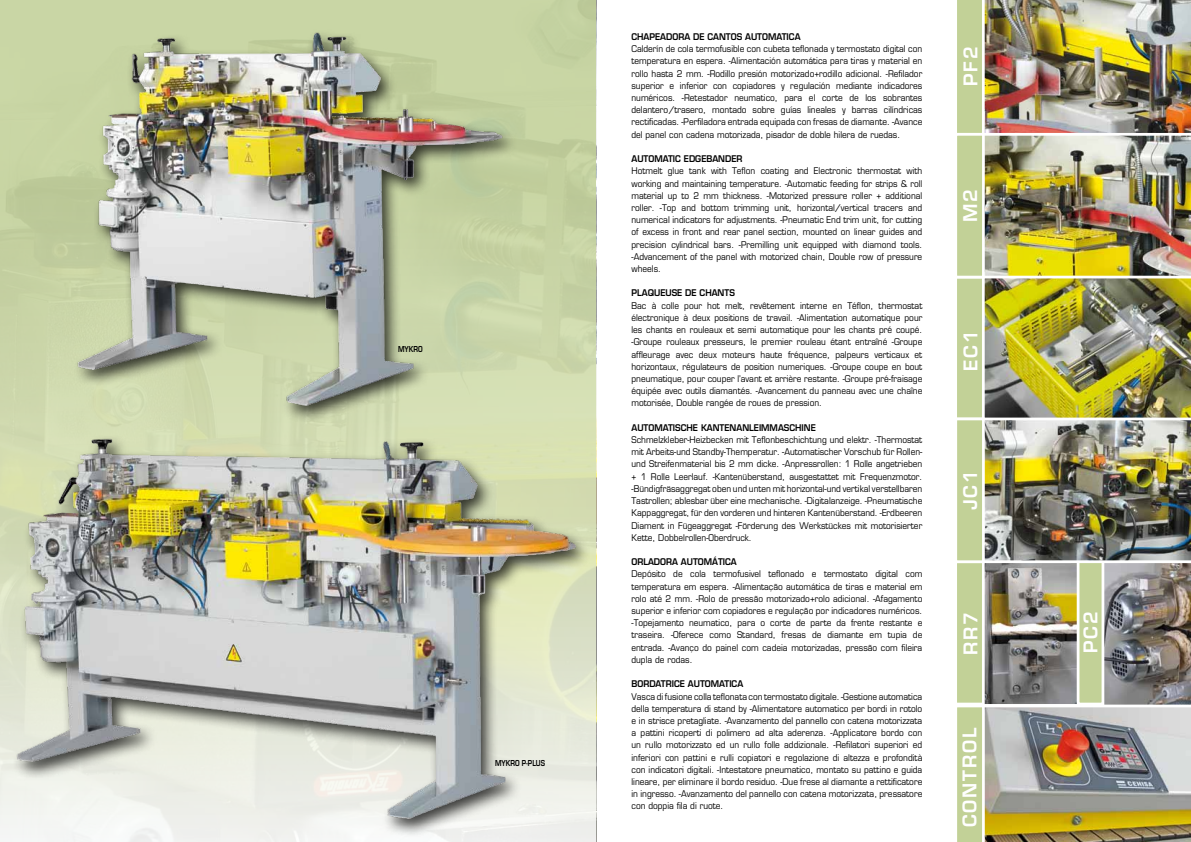
<style>
.page{position:relative;width:1191px;height:842px;background:#fff}
.page>*{position:absolute;margin:0;border:0;box-sizing:border-box;transform-origin:0 0}
.t1{font:600 18.4px "Eurostile LT Std";letter-spacing:.1em;color:#fff}
.t2{font:9px/12.2px "Eurostile";color:#000;text-align:justify;scale:.92 1}
.t3{font:600 9px "Eurostile";color:#000;scale:.92 1}
.t4{font:600 8px "Eurostile LT Std";color:#000;scale:.8 1}
</style>
<div class="page">
<img style="left:957px;top:0;width:234px;height:842px">
<svg style="left:0;top:0;width:595px;height:842px;background:#cbd6aa"></svg>
<div style="left:9px;top:434px;width:581px;height:403px;background:#000;opacity:.75"></div>
<img style="left:10px;top:426px;width:575px;height:400px">
<div style="left:71px;top:26px;width:446px;height:396px;background:#000;opacity:.75"></div>
<img style="left:68px;top:22px;width:441px;height:393px">
<p class="t4" style="left:398px;top:344px;width:32px">MYKRO</p>
<p class="t4" style="left:495px;top:757px;width:64px">MYKRO P-PLUS</p>
<p class="t3" style="left:631px;top:31px;width:185px">CHAPEADORA DE CANTOS AUTOMATICA</p>
<p class="t2" style="left:631px;top:43px;width:318px">Calderín de cola termofusible con cubeta teflonada y termostato digital con temperatura en espera. -Alimentación automática para tiras y material en rollo hasta 2 mm. -Rodillo presión motorizado+rodillo adicional. -Refilador superior e inferior con copiadores y regulación mediante indicadores numéricos. -Retestador neumatico, para el corte de los sobrantes delantero/trasero, montado sobre guías lineales y barras cilíndricas rectificadas. -Perfiladora entrada equipada con fresas de diamante. -Avance del panel con cadena motorizada, pisador de doble hilera de ruedas.</p>
<p class="t3" style="left:631px;top:153px;width:122px">AUTOMATIC EDGEBANDER</p>
<p class="t2" style="left:631px;top:165px;width:318px">Hotmelt glue tank with Teflon coating and Electronic thermostat with working and maintaining temperature. -Automatic feeding for strips &amp; roll material up to 2 mm thickness. -Motorized pressure roller + additional roller. -Top and bottom trimming unit, horizontal/vertical tracers and numerical indicators for adjustments. -Pneumatic End trim unit, for cutting of excess in front and rear panel section, mounted on linear guides and precision cylindrical bars. -Premilling unit equipped with diamond tools. -Advancement of the panel with motorized chain, Double row of pressure wheels.</p>
<p class="t3" style="left:631px;top:287px;width:114px">PLAQUEUSE DE CHANTS</p>
<p class="t2" style="left:631px;top:299px;width:318px">Bac à colle pour hot melt, revêtement interne en Téflon, thermostat électronique à deux positions de travail. -Alimentation automatique pour les chants en rouleaux et semi automatique pour les chants pré coupé. -Groupe rouleaux presseurs, le premier rouleau étant entraîné -Groupe affleurage avec deux moteurs haute fréquence, palpeurs verticaux et horizontaux, régulateurs de position numeriques. -Groupe coupe en bout pneumatique, pour couper l’avant et arrière restante. -Groupe pré-fraisage équipée avec outils diamantés. -Avancement du panneau avec une chaîne motorisée, Double rangée de roues de pression.</p>
<p class="t3" style="left:631px;top:422px;width:202px">AUTOMATISCHE KANTENANLEIMMASCHINE</p>
<p class="t2" style="left:631px;top:434px;width:318px">Schmelzkleber-Heizbecken mit Teflonbeschichtung und elektr. -Thermostat mit Arbeits-und Standby-Themperatur. -Automatischer Vorschub für Rollen&shy;und Streifenmaterial bis 2 mm dicke. -Anpressrollen: 1 Rolle angetrieben + 1 Rolle Leerlauf. -Kantenüberstand, ausgestattet mit Frequenzmotor. -Bündigfräsaggregat oben und unten mit horizontal-und vertikal verstellbaren Tastrollen; ablesbar über eine mechanische. -Digitalanzeige. -Pneumatische Kappaggregat, für den vorderen und hinteren Kantenüberstand. -Erdbeeren Diament in Fügeaggregat -Förderung des Werkstückes mit motorisierter Kette, Dobbelrollen-Oberdruck.</p>
<p class="t3" style="left:631px;top:556px;width:116px">ORLADORA AUTOMÁTICA</p>
<p class="t2" style="left:631px;top:568px;width:318px">Depósito de cola termofusivel teflonado e termostato digital com temperatura em espera. -Alimentação automática de tiras e material em rolo até 2 mm. -Rolo de pressão motorizado+rolo adicional. -Afagamento superior e inferior com copiadores e regulação por indicadores numéricos. -Topejamento neumatico, para o corte de parte da frente restante e traseira. -Oferece como Standard, fresas de diamante em tupia de entrada. -Avanço do painel com cadeia motorizadas, pressão com fileira dupla de rodas.</p>
<p class="t3" style="left:631px;top:678px;width:123px">BORDATRICE AUTOMATICA</p>
<p class="t2" style="left:631px;top:690px;width:318px">Vasca di fusione colla teflonata con termostato digitale. -Gestione automatica della temperatura di stand by -Alimentatore automatico per bordi in rotolo e in strisce pretagliate. -Avanzamento del pannello con catena motorizzata a pattini ricoperti di polimero ad alta aderenza. -Applicatore bordo con un rullo motorizzato ed un rullo folle addizionale. -Refilatori superiori ed inferiori con pattini e rulli copiatori e regolazione di altezza e profondità con indicatori digitali. -Intestatore pneumatico, montato su pattino e guida lineare, per eliminare il bordo residuo. -Due frese al diamante a rettificatore in ingresso. -Avanzamento del pannello con catena motorizzata, pressatore con doppia fila di ruote.</p>
<h1 class="t1" style="left:959px;top:86px;width:41px;rotate:-90deg">PF2</h1>
<h1 class="t1" style="left:959px;top:222px;width:35px;rotate:-90deg">M2</h1>
<h1 class="t1" style="left:959px;top:371px;width:42px;rotate:-90deg">EC1</h1>
<h1 class="t1" style="left:959px;top:510px;width:41px;rotate:-90deg">JC1</h1>
<h1 class="t1" style="left:959px;top:655px;width:45px;rotate:-90deg">RR7</h1>
<h1 class="t1" style="left:1079px;top:653px;width:43px;rotate:-90deg">PC2</h1>
<h1 class="t1" style="left:958px;top:827px;width:101px;rotate:-90deg">CONTROL</h1>
</div>
